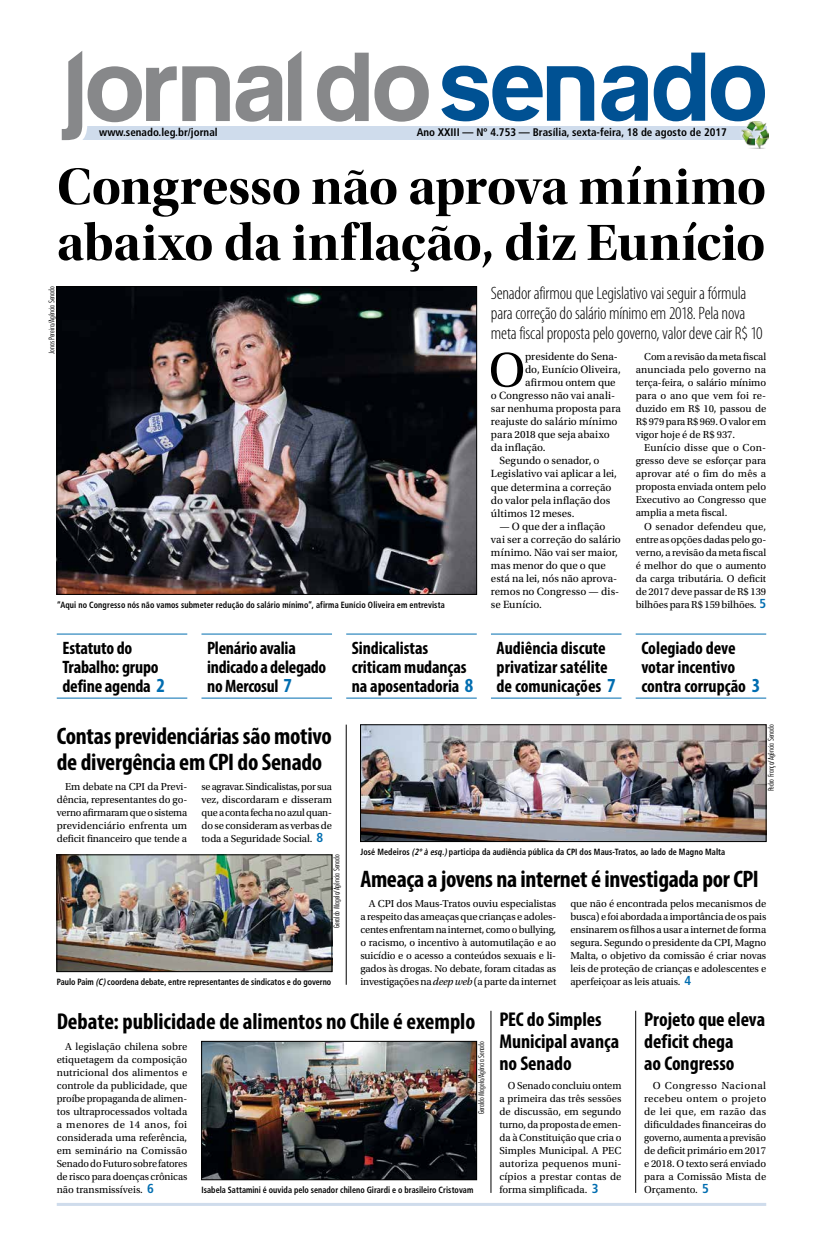
<style>
.page{position:relative;width:823px;height:1248px;background:#fff}
.page>*{position:absolute;margin:0;border:0;box-sizing:border-box;transform-origin:0 0}
.t1{font:53px/56px "Utopia Std Bold Disp";letter-spacing:-.005em;color:#000}
.t2{font:50.8px "Utopia Std";color:#000}
.t3{font:700 condensed 24px/26px "Myriad Pro";letter-spacing:-.01em;color:#000}
.t4{font:700 condensed 23px "Myriad Pro";letter-spacing:-.005em;color:#000}
.t5{font:700 condensed 20px/22px "Myriad Pro";color:#000}
.t6{font:700 condensed 18px/19px "Myriad Pro";letter-spacing:-.005em;color:#000}
.t7{font:300 condensed 18px/20px "Myriad Pro";letter-spacing:-.015em;color:#000}
.t8{font:11px/13px "Utopia Std";color:#000}
.t9{font:700 condensed 11px "Frutiger";color:#000}
.t10{font:10.6px/13px "Utopia Std";letter-spacing:-.005em;color:#000;text-align:justify}
.t11{font:700 condensed 9px "Frutiger";letter-spacing:.01em;color:#000;scale:.9 1}
.t12{font:300 condensed 8px "Futura BT";color:#000}
.s1{font-family:"Frutiger";font-weight:700;font-stretch:condensed;font-size:13px;color:#006db0}
.s2{font-size:20px;color:#006db0}
.s3{font-style:italic}
</style>
<div class="page">
<hr style="left:57px;top:1202px;width:708px;height:3px;background:#cfdcec">
<div style="left:76px;top:126px;width:689px;height:13px;background:#cfdcec"></div>
<svg style="left:317px;top:53px;width:51px;height:69px"></svg>
<svg style="left:374px;top:66px;width:54px;height:56px"></svg>
<svg style="left:288px;top:51px;width:13px;height:70px"></svg>
<svg style="left:653px;top:53px;width:51px;height:68px"></svg>
<svg style="left:710px;top:66px;width:54px;height:55px"></svg>
<svg style="left:441px;top:66px;width:153px;height:55px"></svg>
<svg style="left:601px;top:66px;width:46px;height:55px"></svg>
<svg style="left:61px;top:51px;width:221px;height:90px"></svg>
<div style="left:737px;top:118px;width:32px;height:33px;background:#fff;opacity:.75"></div>
<img style="left:741px;top:121px;width:27px;height:27px">
<img style="left:59px;top:288px;width:415px;height:304px">
<div style="left:57px;top:286px;width:419px;height:308px;border:1px solid #000"></div>
<img style="left:362px;top:726px;width:401px;height:113px">
<div style="left:360px;top:724px;width:405px;height:117px;border:1px solid #000"></div>
<img style="left:59px;top:856px;width:271px;height:113px">
<div style="left:57px;top:854px;width:275px;height:117px;border:1px solid #000"></div>
<img style="left:203px;top:1043px;width:271px;height:134px">
<div style="left:201px;top:1041px;width:275px;height:138px;border:1px solid #000"></div>
<hr style="left:345px;top:724px;width:1px;height:260px;background:#000">
<hr style="left:490px;top:1010px;width:1px;height:182px;background:#000">
<hr style="left:634px;top:1010px;width:1px;height:182px;background:#000">
<hr style="left:57px;top:633px;width:130px;height:1px;background:#006db0">
<hr style="left:201px;top:633px;width:131px;height:1px;background:#006db0">
<hr style="left:635px;top:633px;width:130px;height:1px;background:#006db0">
<hr style="left:490px;top:633px;width:131px;height:1px;background:#006db0">
<hr style="left:346px;top:633px;width:130px;height:1px;background:#006db0">
<hr style="left:57px;top:697px;width:130px;height:1px;background:#006db0">
<hr style="left:201px;top:697px;width:131px;height:1px;background:#006db0">
<hr style="left:635px;top:697px;width:130px;height:1px;background:#006db0">
<hr style="left:490px;top:697px;width:131px;height:1px;background:#006db0">
<hr style="left:346px;top:697px;width:130px;height:1px;background:#006db0">
<p class="t9" style="left:99px;top:126px;width:120px">www.senado.leg.br/jornal</p>
<p class="t9" style="left:416px;top:126px;width:311px">Ano XXIII — Nº 4.753 — Brasília, sexta-feira, 18 de agosto de 2017</p>
<h1 class="t1" style="left:57px;top:159px;width:710px">Congresso não aprova mínimo abaixo da inflação, diz Eunício</h1>
<h3 class="t7" style="left:490px;top:282px;width:273px">Senador afirmou que Legislativo vai seguir a fórmula para correção do salário mínimo em 2018. Pela nova meta fiscal proposta pelo governo, valor deve cair R$ 10</h3>
<h2 class="t2" style="left:488px;top:342px;width:38px">O</h2>
<p class="t8" style="left:525px;top:350px;width:94px">presidente do Sena-</p>
<p class="t12" style="left:47px;top:354px;width:69px;rotate:-90deg">Jonas Pereira/Agência Senado</p>
<p class="t10" style="left:635px;top:350px;width:132px;text-indent:9px">Com a revisão da meta fiscal anunciada pelo governo na terça-feira, o salário mínimo para o ano que vem foi re&shy;duzido em R$ 10, passou de R$ 979 para R$ 969. O valor em vigor hoje é de R$ 937.</p>
<p class="t10" style="left:635px;top:441px;width:132px;text-indent:9px">Eunício disse que o Con&shy;gresso deve se esforçar para aprovar até o fim do mês a proposta enviada ontem pelo Executivo ao Congresso que amplia a meta fiscal.</p>
<p class="t10" style="left:635px;top:519px;width:132px;text-indent:9px">O senador defendeu que, entre as opções dadas pelo go&shy;verno, a revisão da meta fiscal é melhor do que o aumento da carga tributária. O deficit de 2017 deve passar de R$ 139 bilhões para R$ 159 bilhões. <span class="s1">5</span></p>
<p class="t8" style="left:525px;top:363px;width:97px">do, Eunício Oliveira,</p>
<p class="t8" style="left:525px;top:376px;width:92px">afirmou ontem que</p>
<p class="t8" style="left:490px;top:389px;width:126px">o Congresso não vai anali-</p>
<p class="t8" style="left:490px;top:402px;width:132px">sar nenhuma proposta para</p>
<p class="t8" style="left:490px;top:415px;width:128px">reajuste do salário mínimo</p>
<p class="t8" style="left:490px;top:428px;width:120px">para 2018 que seja abaixo</p>
<p class="t8" style="left:490px;top:441px;width:56px">da inflação.</p>
<p class="t8" style="left:499px;top:454px;width:102px">Segundo o senador, o</p>
<p class="t8" style="left:490px;top:467px;width:127px">Legislativo vai aplicar a lei,</p>
<p class="t8" style="left:490px;top:480px;width:122px">que determina a correção</p>
<p class="t8" style="left:490px;top:493px;width:121px">do valor pela inflação dos</p>
<p class="t8" style="left:490px;top:506px;width:85px">últimos 12 meses.</p>
<p class="t8" style="left:490px;top:519px;width:131px;text-indent:9px">— O que der a inflação vai ser a correção do salário mínimo. Não vai ser maior, mas menor do que o que está na lei, nós não aprova&shy;remos no Congresso — dis&shy;se Eunício.</p>
<p class="t11" style="left:57px;top:599px;width:432px">“Aqui no Congresso nós não vamos submeter redução do salário mínimo”, afirma Eunício Oliveira em entrevista</p>
<h3 class="t6" style="left:62px;top:638px;width:104px">Estatuto do<br>Trabalho: grupo define agenda <span class="s2">2</span></h3>
<h3 class="t6" style="left:207px;top:638px;width:121px">Plenário avalia indicado a delegado no Mercosul <span class="s2">7</span></h3>
<h3 class="t6" style="left:641px;top:638px;width:120px">Colegiado deve votar incentivo contra corrupção <span class="s2">3</span></h3>
<h3 class="t6" style="left:351px;top:638px;width:123px">Sindicalistas criticam mudanças na aposentadoria <span class="s2">8</span></h3>
<h3 class="t6" style="left:496px;top:638px;width:120px">Audiência discute privatizar satélite de comunicações <span class="s2">7</span></h3>
<h3 class="t3" style="left:57px;top:722px;width:276px">Contas previdenciárias são motivo de divergência em CPI do Senado</h3>
<p class="t10" style="left:57px;top:779px;width:132px;text-indent:9px">Em debate na CPI da Previ&shy;dência, representantes do go&shy;verno afirmaram que o sistema previdenciário enfrenta um deficit financeiro que tende a</p>
<p class="t10" style="left:201px;top:779px;width:132px">se agravar. Sindicalistas, por sua vez, discordaram e disseram que a conta fecha no azul quan&shy;do se consideram as verbas de toda a Seguridade Social. <span class="s1">8</span></p>
<p class="t12" style="left:765px;top:791px;width:68px;rotate:-90deg">Pedro França/Agência Senado</p>
<p class="t12" style="left:331px;top:927px;width:75px;rotate:-90deg">Geraldo Magela/Agência Senado</p>
<p class="t11" style="left:57px;top:976px;width:306px">Paulo Paim <span class="s3">(C)</span>coordena debate, entre representantes de sindicatos e do governo</p>
<p class="t11" style="left:360px;top:846px;width:407px">José Medeiros <span class="s3">(2ºà esq.)</span>participa da audiência pública da CPI dos Maus-Tratos, ao lado de Magno Malta</p>
<h3 class="t3" style="left:360px;top:865px;width:399px">Ameaça a jovens na internet é investigada por CPI</h3>
<p class="t10" style="left:360px;top:896px;width:197px;text-indent:9px">A CPI dos Maus-Tratos ouviu especialistas a respeito das ameaças que crianças e adoles&shy;centes enfrentam na internet, como o bullying, o racismo, o incentivo à automutilação e ao suicídio e o acesso a conteúdos sexuais e li&shy;gados às drogas. No debate, foram citadas as investigações na <span class="s3">deep web</span> (a parte da internet</p>
<p class="t10" style="left:570px;top:896px;width:197px">que não é encontrada pelos mecanismos de busca) e foi abordada a importância de os pais ensinarem os filhos a usar a internet de forma segura. Segundo o presidente da CPI, Magno Malta, o objetivo da comissão é criar novas leis de proteção de crianças e adolescentes e aperfeiçoar as leis atuais. <span class="s1">4</span></p>
<h3 class="t4" style="left:57px;top:1007px;width:420px">Debate: publicidade de alimentos no Chile é exemplo</h3>
<p class="t10" style="left:57px;top:1039px;width:132px;text-indent:9px">A legislação chilena sobre etiquetagem da composição nutricional dos alimentos e controle da publicidade, que proíbe propaganda de alimen&shy;tos ultraprocessados voltada a menores de 14 anos, foi considerada uma referência, em seminário na Comissão Senado do Futuro sobre fatores de risco para doenças crônicas não transmissíveis. <span class="s1">6</span></p>
<p class="t12" style="left:476px;top:1114px;width:75px;rotate:-90deg">Geraldo Magela/Agência Senado</p>
<p class="t11" style="left:201px;top:1184px;width:303px">Isabela Sattamini é ouvida pelo senador chileno Girardi e o brasileiro Cristovam</p>
<h3 class="t5" style="left:499px;top:1007px;width:121px">PEC do Simples<br>Municipal avança no Senado</h3>
<h3 class="t5" style="left:643px;top:1007px;width:122px">Projeto que eleva deficit chega<br>ao Congresso</h3>
<p class="t10" style="left:499px;top:1078px;width:123px;text-indent:9px">O Senado concluiu ontem a primeira das três sessões de discussão, em segundo turno, da proposta de emen&shy;da à Constituição que cria o Simples Municipal. A PEC autoriza pequenos muni&shy;cípios a prestar contas de forma simplificada. <span class="s1">3</span></p>
<p class="t10" style="left:643px;top:1078px;width:123px;text-indent:9px">O Congresso Nacional recebeu ontem o projeto de lei que, em razão das dificuldades financeiras do governo, aumenta a previsão de deficit primário em 2017 e 2018. O texto será enviado para a Comissão Mista de Orçamento. <span class="s1">5</span></p>
</div>
